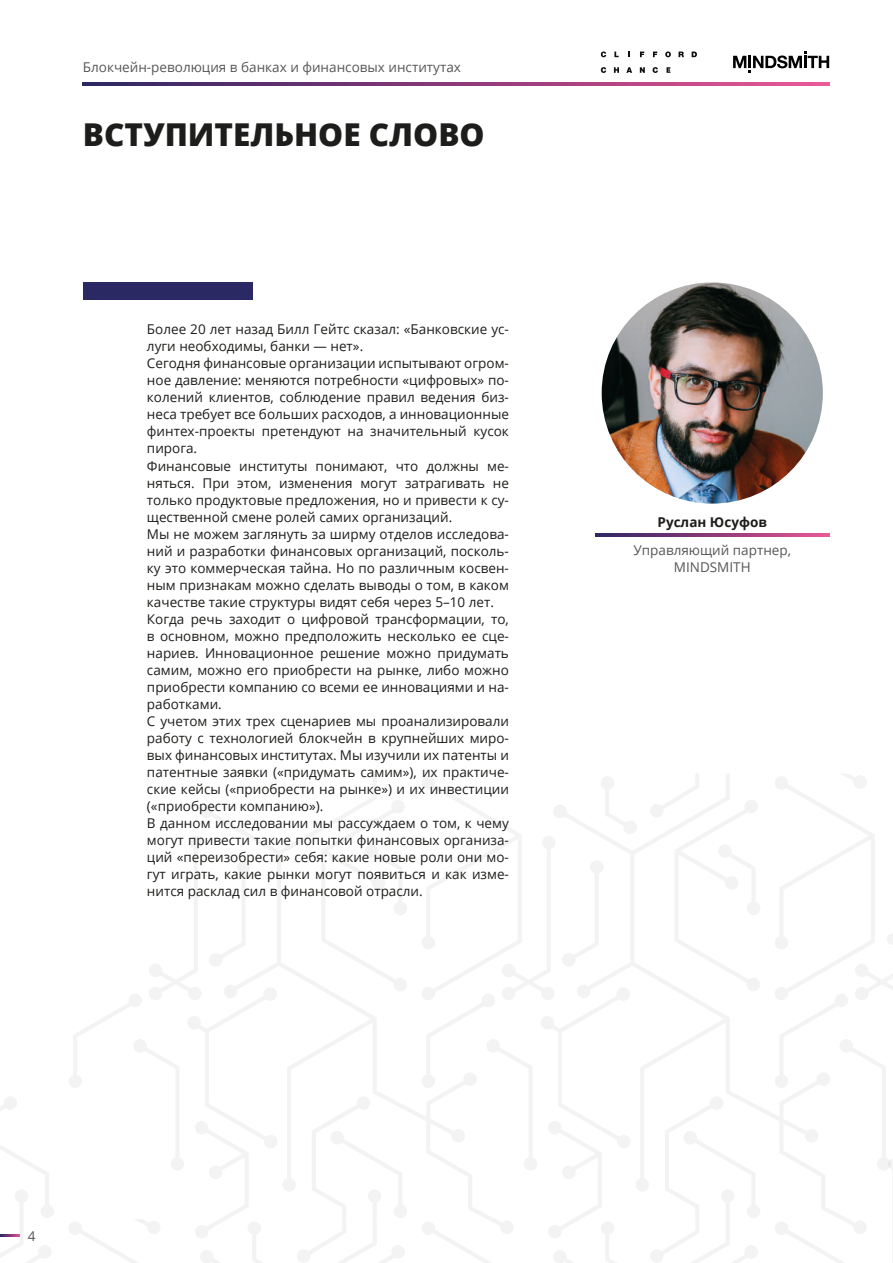
<style>
.page{position:relative;width:893px;height:1263px;background:#fff}
.page>*{position:absolute;margin:0;border:0;box-sizing:border-box;transform-origin:0 0}
.t1{font:800 31.5px "Open Sans";color:#1d1d1b}
.t2{font:13.5px/17px "Open Sans";color:#1d1d1b}
.t3{font:13.5px/17px "Open Sans";color:#575756;text-align:center}
.t4{font:700 13.5px "Open Sans";color:#1d1d1b}
</style>
<div class="page">
<svg style="left:83px;top:82px;width:746px;height:3px;background:#8c3c7a"></svg>
<svg style="left:733px;top:51px;width:96px;height:22px"></svg>
<svg style="left:601px;top:51px;width:5px;height:6px"></svg>
<svg style="left:614px;top:52px;width:5px;height:5px"></svg>
<svg style="left:640px;top:52px;width:4px;height:5px"></svg>
<svg style="left:653px;top:52px;width:4px;height:5px"></svg>
<svg style="left:665px;top:51px;width:6px;height:6px"></svg>
<svg style="left:679px;top:52px;width:5px;height:5px"></svg>
<svg style="left:692px;top:52px;width:5px;height:5px"></svg>
<svg style="left:601px;top:67px;width:5px;height:6px"></svg>
<svg style="left:614px;top:67px;width:5px;height:6px"></svg>
<svg style="left:626px;top:67px;width:6px;height:6px"></svg>
<svg style="left:640px;top:67px;width:5px;height:6px"></svg>
<svg style="left:653px;top:67px;width:5px;height:6px"></svg>
<svg style="left:666px;top:67px;width:4px;height:6px"></svg>
<div style="left:83px;top:282px;width:170px;height:17px;background:#2b2963"></div>
<svg style="left:595px;top:534px;width:234px;height:3px"></svg>
<svg style="left:0;top:774px;width:893px;height:489px"></svg>
<img style="left:602px;top:282px;width:221px;height:222px;border-radius:110px">
<p class="t3" style="left:83px;top:59px;width:379px">Блокчейн-революция в банках и финансовых институтах</p>
<h1 class="t1" style="left:83px;top:111px;width:403px">ВСТУПИТЕЛЬНОЕ СЛОВО</h1>
<p class="t2" style="left:147px;top:321px;width:363px">Более 20 лет назад Билл Гейтс сказал: «Банковские ус&shy;луги необходимы, банки — нет».<br>Сегодня финансовые организации испытывают огром&shy;ное давление: меняются потребности «цифровых» по&shy;колений клиентов, соблюдение правил ведения биз&shy;неса требует все больших расходов, а инновационные финтех-проекты претендуют на значительный кусок пирога.<br>Финансовые институты понимают, что должны ме&shy;няться. При этом, изменения могут затрагивать не только продуктовые предложения, но и привести к су&shy;щественной смене ролей самих организаций.<br>Мы не можем заглянуть за ширму отделов исследова&shy;ний и разработки финансовых организаций, посколь&shy;ку это коммерческая тайна. Но по различным косвен&shy;ным признакам можно сделать выводы о том, в каком качестве такие структуры видят себя через 5–10 лет.<br>Когда речь заходит о цифровой трансформации, то, в основном, можно предположить несколько ее сце&shy;нариев. Инновационное решение можно придумать самим, можно его приобрести на рынке, либо можно приобрести компанию со всеми ее инновациями и на&shy;работками.<br>С учетом этих трех сценариев мы проанализировали работу с технологией блокчейн в крупнейших миро&shy;вых финансовых институтах. Мы изучили их патенты и патентные заявки («придумать самим»), их практиче&shy;ские кейсы («приобрести на рынке») и их инвестиции («приобрести компанию»).<br>В данном исследовании мы рассуждаем о том, к чему могут привести такие попытки финансовых организа&shy;ций «переизобрести» себя: какие новые роли они мо&shy;гут играть, какие рынки могут появиться и как изме&shy;нится расклад сил в финансовой отрасли.</p>
<p class="t4" style="left:657px;top:513px;width:111px">Руслан Юсуфов</p>
<p class="t3" style="left:633px;top:541px;width:159px">Управляющий партнер,<br>MINDSMITH</p>
<p class="t3" style="left:28px;top:1227px;width:9px">4</p>
</div>
